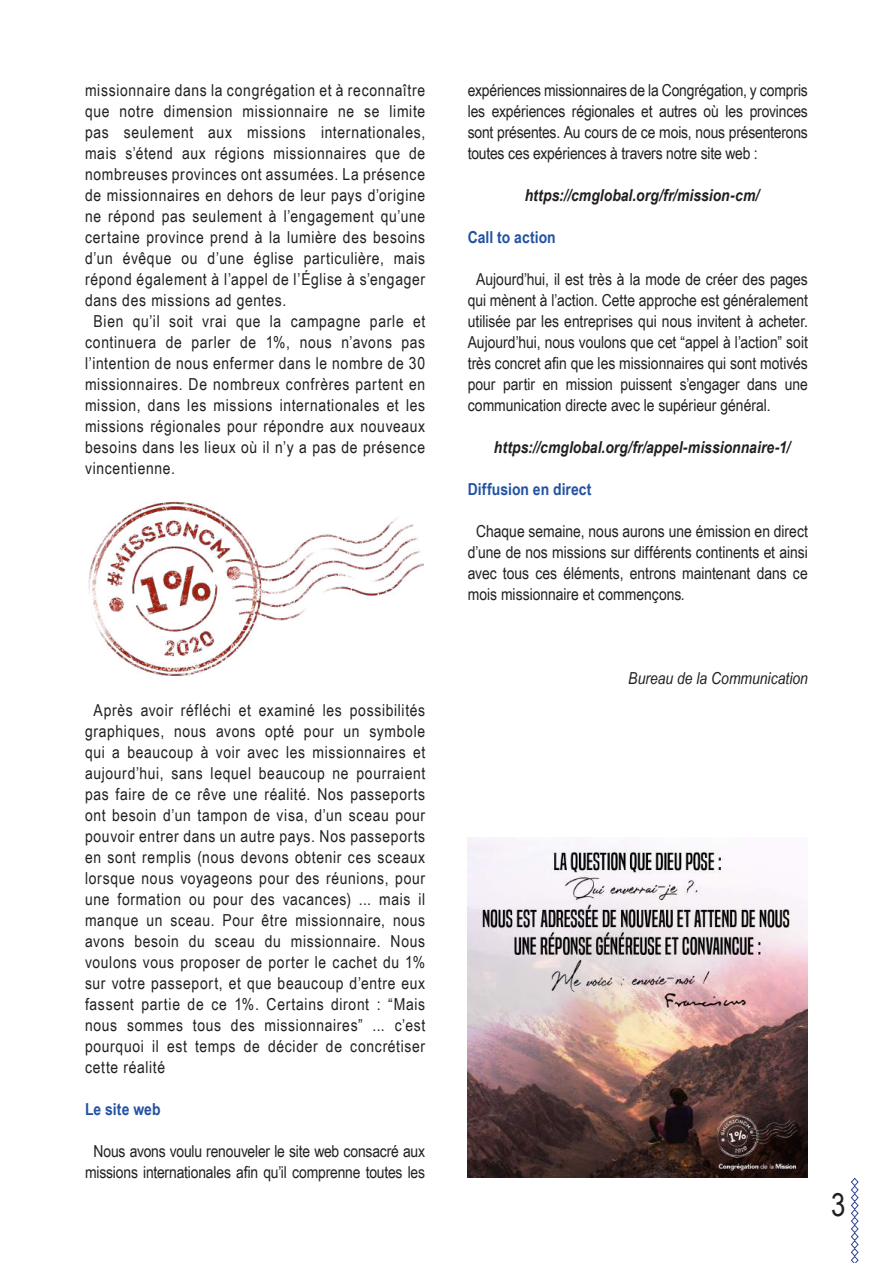
<style>
.page{position:relative;width:893px;height:1263px;background:#fff}
.page>*{position:absolute;margin:0;border:0;box-sizing:border-box;transform-origin:0 0}
.t1{font:31.5px "Arial Narrow";color:#231f20}
.t2{font:16.5px/21px "Arial Narrow";letter-spacing:.04em;color:#231f20;text-align:justify}
.t3{font:16.5px/21px "Arial Narrow";letter-spacing:-.01em;color:#231f20;text-align:center}
.t4{font:italic 700 16.5px "Arial Narrow";color:#231f20}
.t5{font:700 16.5px "Arial Narrow";letter-spacing:.005em;color:#2352a2}
.t6{font:italic 16.5px "Arial Narrow";color:#231f20}
.s1{font-style:italic}
</style>
<div class="page">
<svg style="left:850px;top:1177px;width:9px;height:86px"></svg>
<img style="left:88px;top:501px;width:336px;height:175px">
<img style="left:468px;top:838px;width:340px;height:340px">
<p class="t2" style="left:85px;top:79px;width:342px">missionnaire dans la congrégation et à reconnaître</p>
<p class="t2" style="left:85px;top:100px;width:342px">que notre dimension missionnaire ne se limite</p>
<p class="t2" style="left:85px;top:121px;width:342px">pas seulement aux missions internationales,</p>
<p class="t2" style="left:85px;top:142px;width:342px">mais s’étend aux régions missionnaires que de</p>
<p class="t2" style="left:85px;top:163px;width:342px">nombreuses provinces ont assumées. La présence</p>
<p class="t2" style="left:85px;top:184px;width:342px">de missionnaires en dehors de leur pays d’origine</p>
<p class="t2" style="left:85px;top:205px;width:342px">ne répond pas seulement à l’engagement qu’une</p>
<p class="t2" style="left:85px;top:226px;width:342px">certaine province prend à la lumière des besoins</p>
<p class="t2" style="left:85px;top:247px;width:342px">d’un évêque ou d’une église particulière, mais</p>
<p class="t2" style="left:85px;top:268px;width:342px">répond également à l’appel de l’Église à s’engager</p>
<p class="t2" style="left:85px;top:289px;width:203px">dans des missions ad gentes.</p>
<p class="t2" style="left:94px;top:310px;width:333px">Bien qu’il soit vrai que la campagne parle et</p>
<p class="t2" style="left:85px;top:331px;width:342px">continuera de parler de 1%, nous n’avons pas</p>
<p class="t2" style="left:85px;top:352px;width:342px">l’intention de nous enfermer dans le nombre de 30</p>
<p class="t2" style="left:85px;top:373px;width:342px">missionnaires. De nombreux confrères partent en</p>
<p class="t2" style="left:85px;top:394px;width:342px">mission, dans les missions internationales et les</p>
<p class="t2" style="left:85px;top:415px;width:342px">missions régionales pour répondre aux nouveaux</p>
<p class="t2" style="left:85px;top:436px;width:342px">besoins dans les lieux où il n’y a pas de présence</p>
<p class="t2" style="left:85px;top:457px;width:91px">vincentienne.</p>
<p class="t2" style="left:85px;top:699px;width:342px;text-indent:9px">Après avoir réfléchi et examiné les possibilités graphiques, nous avons opté pour un symbole qui a beaucoup à voir avec les missionnaires et aujourd’hui, sans lequel beaucoup ne pourraient pas faire de ce rêve une réalité. Nos passeports ont besoin d’un tampon de visa, d’un sceau pour pouvoir entrer dans un autre pays. Nos passeports en sont remplis (nous devons obtenir ces sceaux lorsque nous voyageons pour des réunions, pour une formation ou pour des vacances) ... mais il manque un sceau. Pour être missionnaire, nous avons besoin du sceau du missionnaire. Nous voulons vous proposer de porter le cachet du 1% sur votre passeport, et que beaucoup d’entre eux fassent partie de ce 1%. Certains diront : “Mais nous sommes tous des missionnaires” ... c’est pourquoi il est temps de décider de concrétiser cette réalité</p>
<p class="t5" style="left:85px;top:1096px;width:77px">Le site web</p>
<p class="t3" style="left:85px;top:1140px;width:342px">Nous avons voulu renouveler le site web consacré aux missions internationales afin qu’il comprenne toutes les</p>
<p class="t2" style="left:468px;top:79px;width:342px">expériences missionnaires de la Congrégation, y compris les expériences régionales et autres où les provinces sont présentes. Au cours de ce mois, nous présenterons toutes ces expériences à travers notre site web :</p>
<p class="t4" style="left:525px;top:183px;width:236px">https://cmglobal.org/fr/mission-cm/</p>
<p class="t5" style="left:468px;top:225px;width:90px">Call to action</p>
<p class="t2" style="left:468px;top:268px;width:342px;text-indent:9px">Aujourd’hui, il est très à la mode de créer des pages qui mènent à l’action. Cette approche est généralement utilisée par les entreprises qui nous invitent à acheter.<br>Aujourd’hui, nous voulons que cet “appel à l’action” soit très concret afin que les missionnaires qui sont motivés pour partir en mission puissent s’engager dans une communication directe avec le supérieur général.</p>
<p class="t4" style="left:494px;top:435px;width:298px">https://cmglobal.org/fr/appel-missionnaire-1/</p>
<p class="t5" style="left:468px;top:477px;width:125px">Diffusion en direct</p>
<p class="t2" style="left:468px;top:520px;width:342px;text-indent:9px">Chaque semaine, nous aurons une émission en direct d’une de nos missions sur différents continents et ainsi avec tous ces éléments, entrons maintenant dans ce mois missionnaire et commençons<span class="s1">.</span></p>
<p class="t6" style="left:628px;top:667px;width:181px">Bureau de la Communication</p>
<h1 class="t1" style="left:831px;top:1181px;width:16px">3</h1>
</div>
